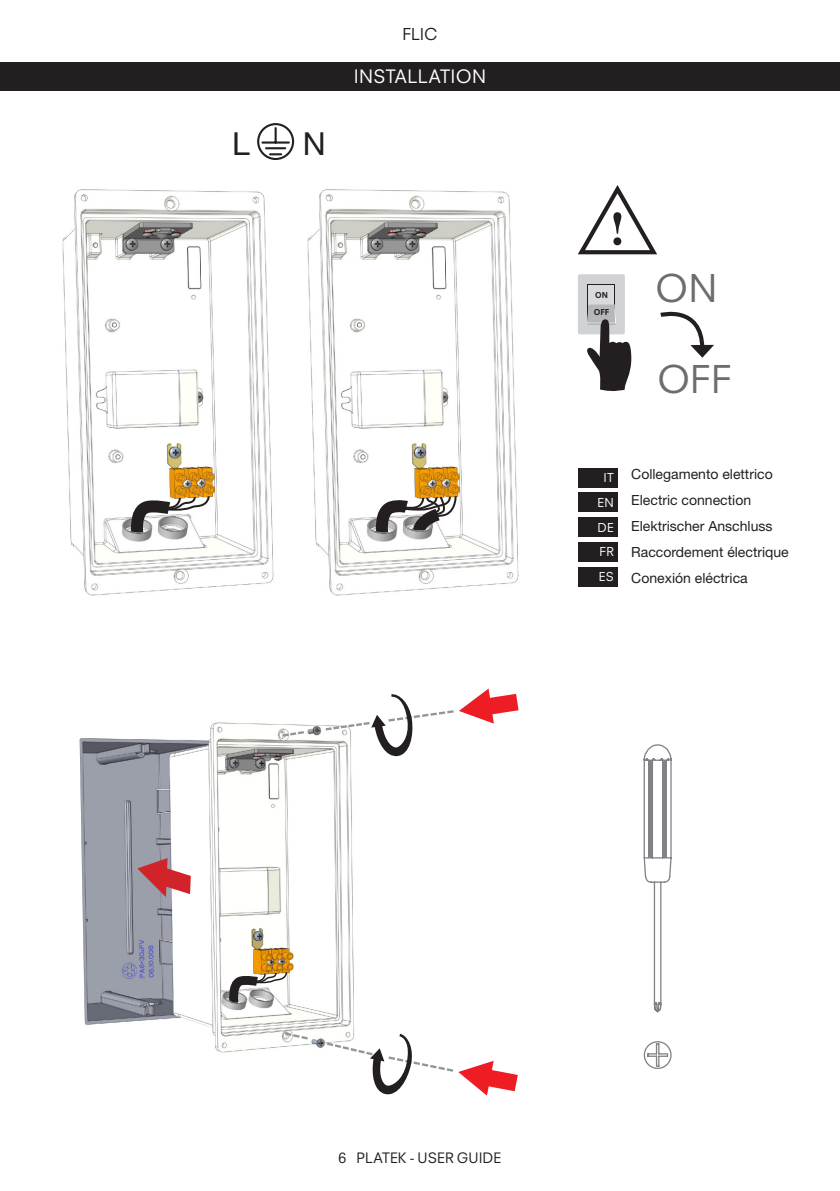
<style>
.page{position:relative;width:840px;height:1191px;background:#fff}
.page>*{position:absolute;margin:0;border:0;box-sizing:border-box;transform-origin:0 0}
.t1{font:37.2px "Neuzeit SLT Std";color:#6c6d70}
.t2{font:31.8px "Helvetica Neue LT Std";color:#231f20}
.t3{font:18px "Neuzeit SLT Std";letter-spacing:.02em;color:#fff}
.t4{font:16px "Neuzeit SLT Std";color:#231f20}
.t5{font:14px "Helvetica Neue LT Std";color:#231f20}
.t6{font:14px "Neuzeit SLT Std";letter-spacing:.005em;color:#231f20}
.t7{font:12px "Neuzeit SLT Std";letter-spacing:.03em;color:#fff}
.t8{font:800 8px "Neuzeit SLT Std";color:#231f20}
</style>
<div class="page">
<img style="left:80px;top:722px;width:275px;height:331px">
<svg style="left:225px;top:970px;width:63px;height:33px"></svg>
<div style="left:0;top:62px;width:839px;height:29px;background:#231f20"></div>
<img style="left:62px;top:189px;width:212px;height:407px">
<img style="left:307px;top:189px;width:212px;height:407px">
<svg style="left:323px;top:688px;width:195px;height:69px"></svg>
<svg style="left:324px;top:1033px;width:193px;height:63px"></svg>
<svg style="left:125px;top:493px;width:85px;height:40px"></svg>
<svg style="left:370px;top:493px;width:87px;height:40px"></svg>
<svg style="left:578px;top:185px;width:79px;height:70px"></svg>
<svg style="left:660px;top:311px;width:53px;height:47px"></svg>
<div style="left:577px;top:274px;width:47px;height:60px;background:#d1d2d4;border-radius:2px"></div>
<div style="left:587px;top:284px;width:27px;height:36px;background:#231f20"></div>
<div style="left:588px;top:285px;width:26px;height:21px;background:#d9dadc"></div>
<svg style="left:585px;top:304px;width:46px;height:88px"></svg>
<svg style="left:643px;top:744px;width:29px;height:269px"></svg>
<div style="left:643px;top:1041px;width:28px;height:28px;border:1px solid #808285;border-radius:50%"></div>
<svg style="left:646px;top:1042px;width:22px;height:25px"></svg>
<div style="left:648px;top:760px;width:5px;height:97px;background:#808285"></div>
<div style="left:661px;top:760px;width:5px;height:97px;background:#808285"></div>
<svg style="left:282px;top:1030px;width:28px;height:11px"></svg>
<svg style="left:280px;top:729px;width:26px;height:9px"></svg>
<svg style="left:578px;top:468px;width:39px;height:19px"></svg>
<svg style="left:578px;top:493px;width:39px;height:68px;background:#433f40"></svg>
<svg style="left:578px;top:567px;width:39px;height:19px"></svg>
<svg style="left:136px;top:849px;width:55px;height:55px"></svg>
<div style="left:257px;top:123px;width:37px;height:37px;border:2px solid #241f21;border-radius:50%"></div>
<hr style="left:262px;top:141px;width:27px;height:3px;background:#241f21">
<svg style="left:266px;top:128px;width:19px;height:27px"></svg>
<p class="t2" style="left:232px;top:125px;width:19px">L</p>
<p class="t2" style="left:302px;top:125px;width:24px">N</p>
<p class="t4" style="left:402px;top:25px;width:37px">FLIC</p>
<p class="t3" style="left:353px;top:66px;width:134px">INSTALLATION</p>
<p class="t3" style="left:354px;top:66px;width:160px">TECHNICAL DATA</p>
<p class="t8" style="left:594px;top:290px;width:14px">ON</p>
<p class="t8" style="left:593px;top:307px;width:17px">OFF</p>
<p class="t1" style="left:655px;top:266px;width:64px">ON</p>
<p class="t1" style="left:656px;top:357px;width:76px">OFF</p>
<p class="t7" style="left:603px;top:470px;width:12px">IT</p>
<p class="t7" style="left:597px;top:495px;width:18px">EN</p>
<p class="t7" style="left:597px;top:520px;width:18px">DE</p>
<p class="t7" style="left:599px;top:545px;width:16px">FR</p>
<p class="t7" style="left:598px;top:569px;width:16px">ES</p>
<p class="t5" style="left:631px;top:466px;width:143px">Collegamento elettrico</p>
<p class="t5" style="left:631px;top:492px;width:121px">Electric connection</p>
<p class="t5" style="left:631px;top:518px;width:143px">Elektrischer Anschluss</p>
<p class="t5" style="left:631px;top:544px;width:159px">Raccordement électrique</p>
<p class="t5" style="left:631px;top:570px;width:118px">Conexión eléctrica</p>
<p class="t6" style="left:338px;top:1149px;width:164px">6 PLATEK - USER GUIDE</p>
</div>
